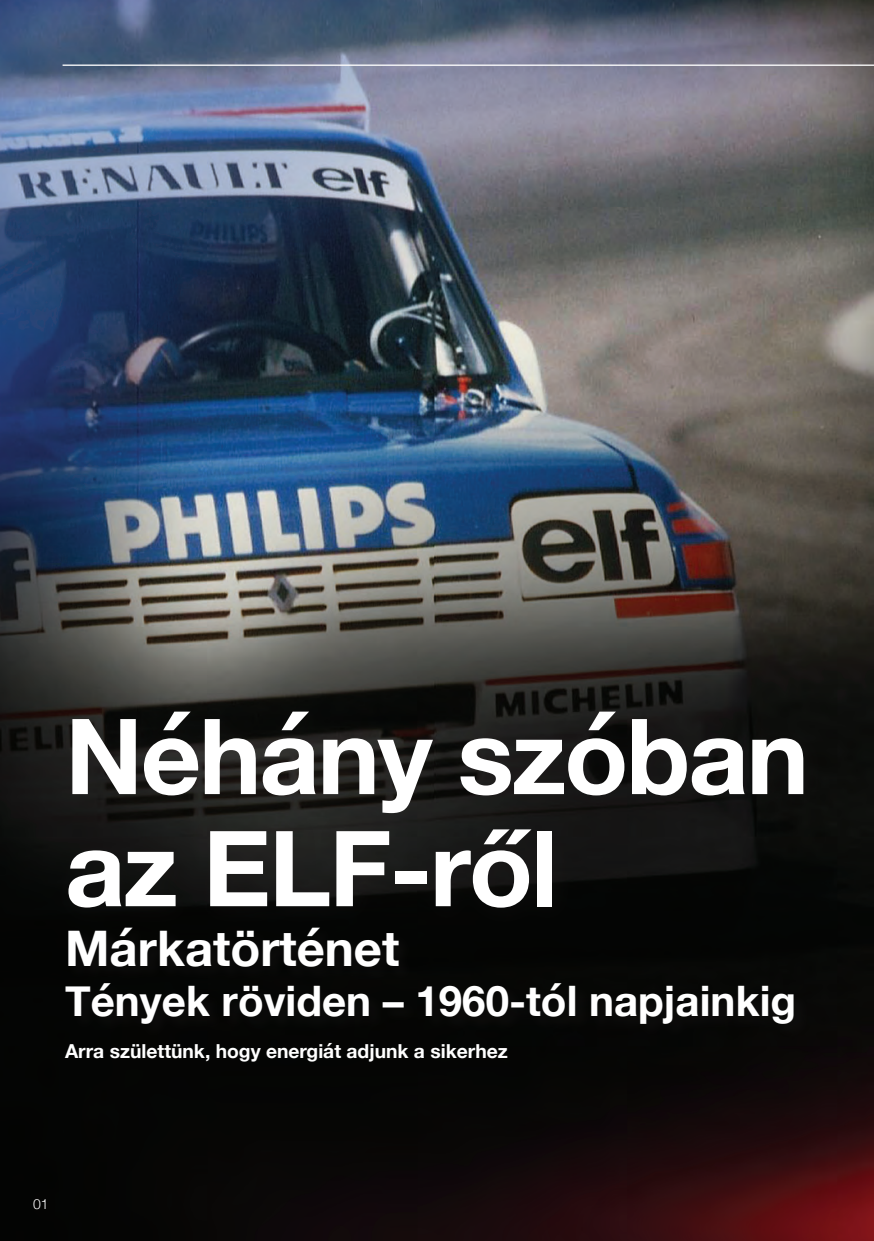
<style>
.page{position:relative;width:874px;height:1241px;background:#fff}
.page>*{position:absolute;margin:0;border:0;box-sizing:border-box;transform-origin:0 0}
.t1{font:700 105px/112px "Helvetica Neue";letter-spacing:-.02em;color:#fff}
.Paragraph_Style_2{font:700 49px "Helvetica Neue";color:#fff}
.Paragraph_Style_2-2{font:700 42px "Helvetica Neue";color:#fff}
.Paragraph_Style_2-3{font:700 19.25px "Helvetica Neue";color:#fff}
.t2{font:300 14px "Helvetica Neue";color:#fff}
</style>
<div class="page">
<img style="left:0;top:0;width:873px;height:1240px">
<hr style="left:873px;top:0;width:1px;height:1240px;background:#231f20">
<div style="left:51px;top:693px;width:777px;height:238px;background:#231f20;opacity:.35"></div>
<div style="left:63px;top:924px;width:747px;height:116px;background:#060705"></div>
<hr style="left:63px;top:64px;width:810px;height:2px;background:#fff">
<p class="t1" style="left:65px;top:703px;width:745px">Néhány szóban az ELF-ről</p>
<p class="Paragraph_Style_2" style="left:65px;top:909px;width:335px">Márkatörténet</p>
<p class="Paragraph_Style_2-2" style="left:65px;top:968px;width:732px">Tények röviden – 1960-tól napjainkig</p>
<p class="Paragraph_Style_2-3" style="left:65px;top:1035px;width:444px">Arra születtünk, hogy energiát adjunk a sikerhez</p>
<p class="t2" style="left:33px;top:1192px;width:17px">01</p>
</div>
